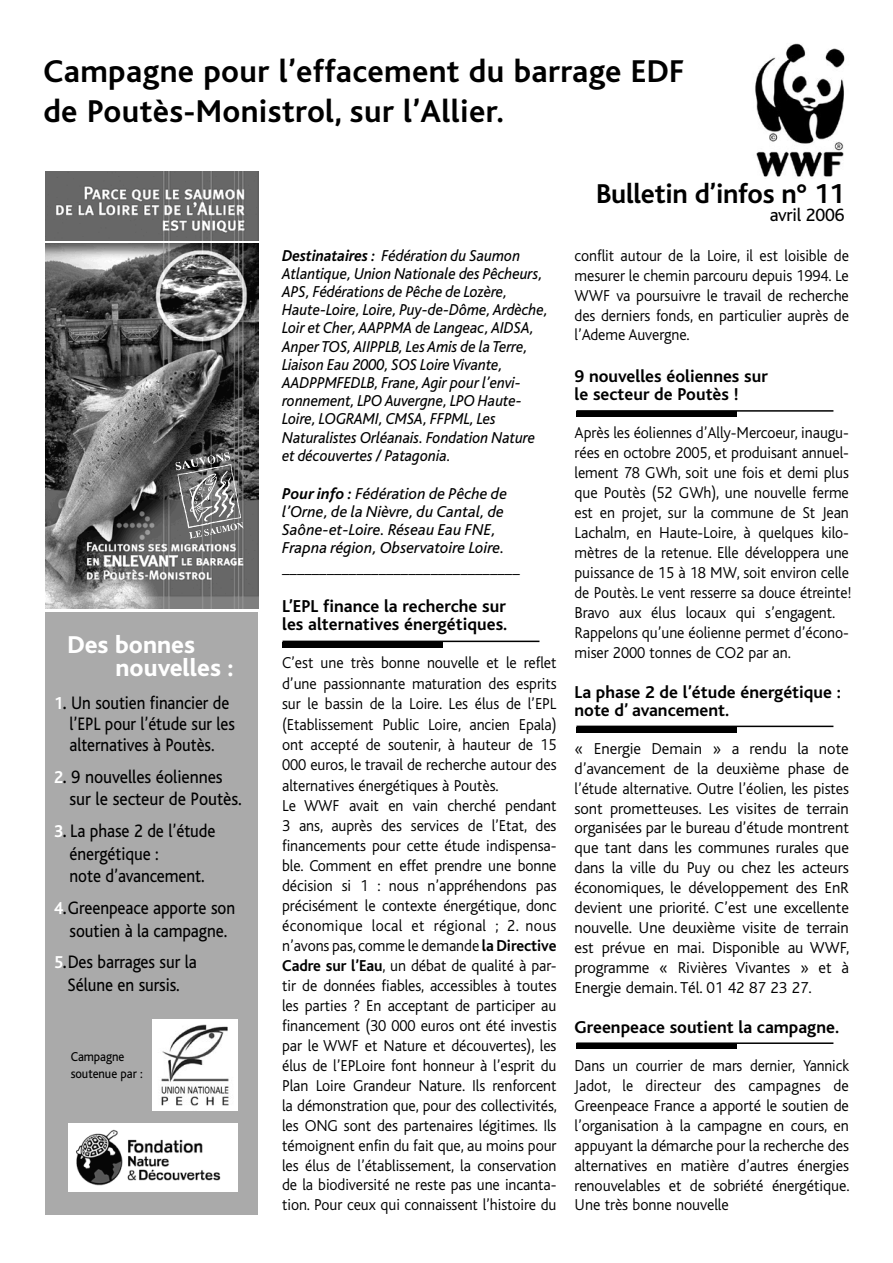
<style>
.page{position:relative;width:893px;height:1263px;background:#fff}
.page>*{position:absolute;margin:0;border:0;box-sizing:border-box;transform-origin:0 0}
.Normal_e{font:700 33px "Bliss";letter-spacing:.01em;color:#000}
.Normal_e-2{font:700 28.5px "Bliss";letter-spacing:-.01em;color:#000}
.Normal_e-3{font:800 25.5px "Bliss";color:#fff}
.Normal_e-4{font:18.9px "Bliss";letter-spacing:-.005em;color:#000;scale:.9 1}
.Normal_e-5{font:18.9px "Bliss";letter-spacing:-.005em;color:#000;scale:.89 1}
.Normal_e-6{font:18.9px "Bliss";letter-spacing:-.005em;color:#000;scale:.93 1}
.Normal_e-7{font:18.75px "Bliss";letter-spacing:-.01em;color:#000}
.Normal_e-8{font:700 18px/18.1px "Bliss";color:#000}
.Normal_e-9{font:300 16.5px/20px "Bliss";letter-spacing:-.005em;color:#000;text-align:justify;scale:.96 1}
.Normal_e-10{font:300 16.5px/20px "Bliss";letter-spacing:-.005em;color:#000;text-align:justify}
.Normal_e-11{font:italic 16.5px/18.1px "Bliss";letter-spacing:-.005em;color:#000;scale:.95 1}
.Normal_e-12{font:300 16.5px/20px "Bliss";letter-spacing:-.005em;color:#000;text-align:justify;scale:.94 1}
.Normal_e-13{font:italic 16.5px "Bliss";letter-spacing:-.005em;color:#000}
.Normal_e-14{font:16.5px "Bliss";color:#000}
.Normal_e-15{font:13.5px "Bliss";letter-spacing:-.005em;color:#000;scale:.93 1}
.s1{font-weight:700;font-size:18px;color:#fff}
.s2{font-weight:700;font-size:18px}
.s3{font-weight:700}
</style>
<div class="page">
<div style="left:46px;top:612px;width:212px;height:602px;background:#aaa"></div>
<img style="left:755px;top:43px;width:90px;height:134px">
<img style="left:46px;top:243px;width:212px;height:365px">
<img style="left:46px;top:171px;width:212px;height:69px">
<hr style="left:282px;top:641px;width:257px;height:1px;background:#000">
<div style="left:282px;top:642px;width:161px;height:5px;background:#000"></div>
<hr style="left:576px;top:726px;width:257px;height:1px;background:#000">
<div style="left:576px;top:727px;width:161px;height:5px;background:#000"></div>
<hr style="left:576px;top:410px;width:257px;height:2px;background:#000">
<div style="left:576px;top:412px;width:161px;height:5px;background:#000"></div>
<img style="left:152px;top:1019px;width:85px;height:92px">
<div style="left:68px;top:1123px;width:169px;height:69px;background:#fff"></div>
<img style="left:76px;top:1129px;width:145px;height:57px">
<svg style="left:175px;top:452px;width:69px;height:87px;background:#797979"></svg>
<hr style="left:576px;top:1042px;width:257px;height:2px;background:#000">
<div style="left:576px;top:1044px;width:161px;height:5px;background:#000"></div>
<p class="Normal_e" style="left:44px;top:54px;width:643px">Campagne pour l’effacement du barrage EDF</p>
<p class="Normal_e" style="left:44px;top:94px;width:462px">de Poutès-Monistrol, sur l’Allier.</p>
<p class="Normal_e-3" style="left:67px;top:632px;width:129px">Des bonnes</p>
<p class="Normal_e-3" style="left:116px;top:654px;width:120px">nouvelles :</p>
<p class="Normal_e-5" style="left:54px;top:693px;width:199px"><span class="s1">1</span><span class="s2">.</span> Un soutien financier de</p>
<p class="Normal_e-5" style="left:70px;top:714px;width:187px">l’EPL pour l’étude sur les</p>
<p class="Normal_e-5" style="left:70px;top:735px;width:164px">alternatives à Poutès.</p>
<p class="Normal_e-6" style="left:54px;top:766px;width:183px"><span class="s1">2</span><span class="s2">.</span> 9 nouvelles éoliennes</p>
<p class="Normal_e-6" style="left:70px;top:789px;width:187px">sur le secteur de Poutès.</p>
<p class="Normal_e-4" style="left:54px;top:821px;width:181px"><span class="s1">3</span><span class="s2">.</span> La phase 2 de l’étude</p>
<p class="Normal_e-4" style="left:70px;top:844px;width:101px">énergétique :</p>
<p class="Normal_e-4" style="left:70px;top:866px;width:152px">note d’avancement.</p>
<p class="Normal_e-4" style="left:54px;top:898px;width:203px"><span class="s1">4</span><span class="s2">.</span>Greenpeace apporte son</p>
<p class="Normal_e-4" style="left:70px;top:921px;width:177px">soutien à la campagne.</p>
<p class="Normal_e-4" style="left:54px;top:952px;width:160px"><span class="s1">5</span><span class="s2">.</span>Des barrages sur la</p>
<p class="Normal_e-4" style="left:68px;top:975px;width:126px">Sélune en sursis.</p>
<p class="Normal_e-15" style="left:71px;top:1050px;width:59px">Campagne</p>
<p class="Normal_e-15" style="left:71px;top:1066px;width:79px">soutenue par :</p>
<p class="Normal_e-11" style="left:282px;top:247px;width:276px"><span class="s3">Destinataires :</span> Fédération du Saumon<br>Atlantique, Union Nationale des Pêcheurs,<br>APS, Fédérations de Pêche de Lozère,</p>
<p class="Normal_e-11" style="left:282px;top:301px;width:281px">Haute-Loire, Loire, Puy-de-Dôme, Ardèche,</p>
<p class="Normal_e-11" style="left:282px;top:319px;width:267px">Loir et Cher, AAPPMA de Langeac, AIDSA,</p>
<p class="Normal_e-11" style="left:282px;top:338px;width:260px">Anper TOS, AIIPPLB, Les Amis de la Terre,</p>
<p class="Normal_e-11" style="left:282px;top:356px;width:234px">Liaison Eau 2000, SOS Loire Vivante,</p>
<p class="Normal_e-11" style="left:282px;top:374px;width:253px">AADPPMFEDLB, Frane, Agir pour l’envi-</p>
<p class="Normal_e-11" style="left:282px;top:392px;width:254px">ronnement, LPO Auvergne, LPO Haute-</p>
<p class="Normal_e-11" style="left:282px;top:410px;width:268px">Loire, LOGRAMI, CMSA, FFPML, Les<br>Naturalistes Orléanais. Fondation Nature</p>
<p class="Normal_e-11" style="left:282px;top:447px;width:179px">et découvertes / Patagonia.</p>
<p class="Normal_e-13" style="left:282px;top:485px;width:227px"><span class="s3">Pour info :</span> Fédération de Pêche de</p>
<p class="Normal_e-13" style="left:282px;top:503px;width:223px">l’Orne, de la Nièvre, du Cantal, de</p>
<p class="Normal_e-13" style="left:282px;top:521px;width:215px">Saône-et-Loire. Réseau Eau FNE,</p>
<p class="Normal_e-13" style="left:282px;top:539px;width:224px">Frapna région, Observatoire Loire.</p>
<p class="Normal_e-14" style="left:282px;top:559px;width:239px">________________________________</p>
<p class="Normal_e-8" style="left:282px;top:597px;width:225px">L’EPL finance la recherche sur</p>
<p class="Normal_e-8" style="left:282px;top:615px;width:227px">les alternatives énergétiques.</p>
<p class="Normal_e-9" style="left:282px;top:653px;width:287px;line-height:20.4px">C’est une très bonne nouvelle et le reflet d’une passionnante maturation des esprits sur le bassin de la Loire. Les élus de l’EPL (Etablissement Public Loire, ancien Epala) ont accepté de soutenir, à hauteur de 15<br>000 euros, le travail de recherche autour des alternatives énergétiques à Poutès.</p>
<p class="Normal_e-9" style="left:282px;top:796px;width:288px">Le WWF avait en vain cherché pendant 3 ans, auprès des services de l’Etat, des financements pour cette étude indispensa&shy;ble. Comment en effet prendre une bonne décision si 1 : nous n’appréhendons pas précisément le contexte énergétique, donc économique local et régional ; 2. nous n’avons pas, comme le demande <span class="s3">la Directive Cadre sur l’Eau</span>, un débat de qualité à par&shy;tir de données fiables, accessibles à toutes les parties ? En acceptant de participer au financement (30 000 euros ont été investis par le WWF et Nature et découvertes), les élus de l’EPLoire font honneur à l’esprit du Plan Loire Grandeur Nature. Ils renforcent la démonstration que, pour des collectivités, les ONG sont des partenaires légitimes. Ils témoignent enfin du fait que, au moins pour les élus de l’établissement, la conservation de la biodiversité ne reste pas une incanta&shy;tion. Pour ceux qui connaissent l’histoire du</p>
<p class="Normal_e-2" style="left:596px;top:179px;width:250px">Bulletin d’infos n° 11</p>
<p class="Normal_e-7" style="left:770px;top:205px;width:76px">avril 2006</p>
<p class="Normal_e-9" style="left:575px;top:246px;width:287px">conflit autour de la Loire, il est loisible de mesurer le chemin parcouru depuis 1994. Le WWF va poursuivre le travail de recherche des derniers fonds, en particulier auprès de l’Ademe Auvergne.</p>
<p class="Normal_e-8" style="left:575px;top:368px;width:195px">9 nouvelles éoliennes sur</p>
<p class="Normal_e-8" style="left:575px;top:386px;width:166px">le secteur de Poutès !</p>
<p class="Normal_e-9" style="left:575px;top:423px;width:290px;text-align:left">Après les éoliennes d’Ally-Mercoeur, inaugu&shy;rées en octobre 2005, et produisant annuel&shy;lement 78 GWh, soit une fois et demi plus que Poutès (52 GWh), une nouvelle ferme est en projet, sur la commune de St Jean Lachalm, en Haute-Loire, à quelques kilo&shy;mètres de la retenue. Elle développera une puissance de 15 à 18 MW, soit environ celle de Poutès. Le vent resserre sa douce étreinte!<br>Bravo aux élus locaux qui s’engagent.<br>Rappelons qu’une éolienne permet d’écono&shy;miser 2000 tonnes de CO2 par an.</p>
<p class="Normal_e-8" style="left:575px;top:683px;width:268px">La phase 2 de l’étude énergétique : note d’ avancement.</p>
<p class="Normal_e-10" style="left:575px;top:739px;width:276px">« Energie Demain » a rendu la note d’avancement de la deuxième phase de l’étude alternative. Outre l’éolien, les pistes sont prometteuses. Les visites de terrain organisées par le bureau d’étude montrent que tant dans les communes rurales que dans la ville du Puy ou chez les acteurs économiques, le développement des EnR devient une priorité. C’est une excellente nouvelle. Une deuxième visite de terrain est prévue en mai. Disponible au WWF, programme « Rivières Vivantes » et à Energie demain. Tél. 01 42 87 23 27.</p>
<p class="Normal_e-8" style="left:575px;top:1018px;width:266px">Greenpeace soutient la campagne.</p>
<p class="Normal_e-12" style="left:575px;top:1056px;width:294px">Dans un courrier de mars dernier, Yannick Jadot, le directeur des campagnes de Greenpeace France a apporté le soutien de l’organisation à la campagne en cours, en appuyant la démarche pour la recherche des alternatives en matière d’autres énergies renouvelables et de sobriété énergétique.<br>Une très bonne nouvelle</p>
</div>
